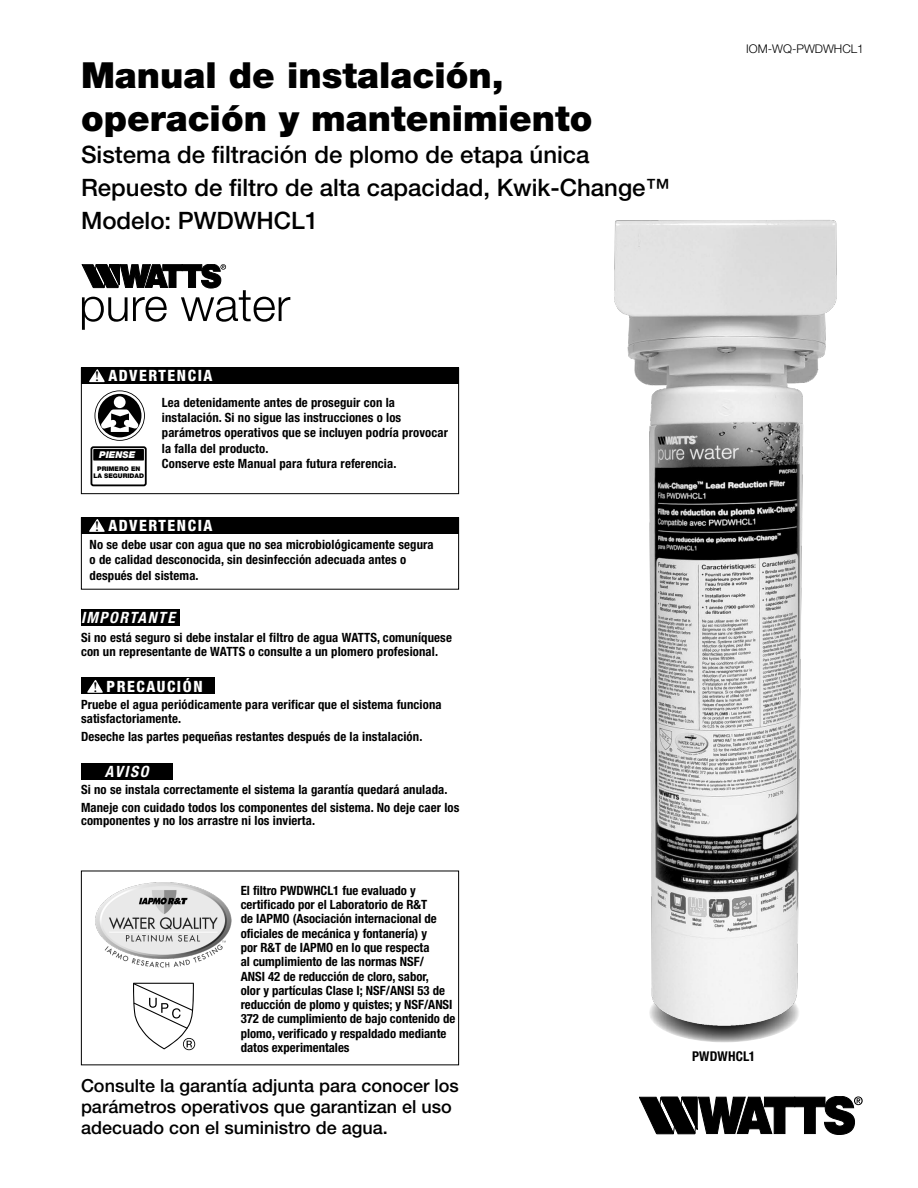
<style>
.page{position:relative;width:918px;height:1188px;background:#fff}
.page>*{position:absolute;margin:0;border:0;box-sizing:border-box;transform-origin:0 0}
.t1{font:900 36px/43.2px "Helvetica Neue LT Std";color:#000}
.t2{font:500 24px/33px "Helvetica Neue LT Std";color:#000}
.t3{font:500 18px/21px "Helvetica Neue LT Std";color:#000}
.t4{font:800 condensed 15.6px "Helvetica Neue LT Std";letter-spacing:.1em;color:#fff}
.t5{font:italic 700 condensed 15.6px "Helvetica Neue LT Std";letter-spacing:.1em;color:#fff}
.t6{font:700 condensed 13.5px "Helvetica Neue LT Std";letter-spacing:.01em;color:#000}
.t7{font:700 condensed 12.75px/14.2px "Helvetica Neue LT Std";letter-spacing:.01em;color:#000}
.t8{font:300 12px "Helvetica Neue LT Std";color:#000}
.t9{font:italic 900 9.3px "Helvetica Neue LT Std";color:#fff}
.t10{font:900 6.45px/7.4px "Helvetica Neue LT Std";color:#000;text-align:center}
.s1{font-family:"Minion Pro Semibold Subh";font-weight:400;font-stretch:normal;font-size:14.55px;color:#000}
</style>
<div class="page">
<img style="left:614px;top:220px;width:223px;height:819px">
<svg style="left:639px;top:1096px;width:224px;height:39px"></svg>
<div style="left:81px;top:871px;width:378px;height:194px;border:1px solid #000"></div>
<svg style="left:82px;top:264px;width:208px;height:66px"></svg>
<div style="left:81px;top:367px;width:378px;height:17px;background:#000"></div>
<svg style="left:89px;top:370px;width:16px;height:12px"></svg>
<div style="left:91px;top:446px;width:56px;height:40px;border:2px solid #000;border-radius:2px"></div>
<div style="left:94px;top:450px;width:49px;height:10px;background:#000"></div>
<div style="left:93px;top:449px;width:51px;height:12px;border:1px solid #000"></div>
<svg style="left:95px;top:390px;width:50px;height:51px"></svg>
<div style="left:95px;top:391px;width:49px;height:49px;border:3px solid #fff;border-radius:50%"></div>
<div style="left:114px;top:396px;width:12px;height:12px;background:#fff;border-radius:50%"></div>
<svg style="left:101px;top:409px;width:38px;height:23px"></svg>
<div style="left:81px;top:368px;width:378px;height:126px;border:1px solid #000"></div>
<div style="left:81px;top:517px;width:378px;height:17px;background:#000"></div>
<svg style="left:89px;top:519px;width:16px;height:13px"></svg>
<div style="left:81px;top:517px;width:378px;height:73px;border:1px solid #000"></div>
<div style="left:81px;top:609px;width:99px;height:17px;background:#000"></div>
<div style="left:81px;top:678px;width:133px;height:16px;background:#000"></div>
<svg style="left:87px;top:680px;width:16px;height:13px"></svg>
<div style="left:81px;top:763px;width:91px;height:17px;background:#000"></div>
<img style="left:95px;top:882px;width:137px;height:86px">
<svg style="left:133px;top:983px;width:62px;height:67px"></svg>
<h1 class="t1" style="left:81px;top:53px;width:513px">Manual de instalación, operación y mantenimiento</h1>
<h2 class="t2" style="left:81px;top:137px;width:590px">Sistema de filtración de plomo de etapa única<br>Repuesto de filtro de alta capacidad, Kwik-Change™<br>Modelo: PWDWHCL1</h2>
<p class="t8" style="left:746px;top:41px;width:119px">IOM-WQ-PWDWHCL1</p>
<p class="t4" style="left:95px;top:366px;width:119px"><span class="s1">!</span> ADVERTENCIA</p>
<p class="t7" style="left:162px;top:394px;width:288px;line-height:15.3px">Lea detenidamente antes de proseguir con la instalación. Si no sigue las instrucciones o los parámetros operativos que se incluyen podría provocar la falla del producto.<br>Conserve este Manual para futura referencia.</p>
<p class="t9" style="left:99px;top:449px;width:38px">PIENSE</p>
<p class="t10" style="left:93px;top:465px;width:52px">PRIMERO EN<br>LA SEGURIDAD</p>
<p class="t4" style="left:95px;top:516px;width:119px"><span class="s1">!</span> ADVERTENCIA</p>
<p class="t7" style="left:90px;top:537px;width:346px;line-height:15.3px">No se debe usar con agua que no sea microbiológicamente segura o de calidad desconocida, sin desinfección adecuada antes o después del sistema.</p>
<p class="t5" style="left:81px;top:608px;width:95px">IMPORTANTE</p>
<p class="t7" style="left:81px;top:630px;width:372px">Si no está seguro si debe instalar el filtro de agua WATTS, comuníquese con un representante de WATTS o consulte a un plomero profesional.</p>
<p class="t4" style="left:93px;top:677px;width:111px"><span class="s1">!</span> PRECAUCIÓN</p>
<p class="t7" style="left:81px;top:698px;width:362px;line-height:13.5px">Pruebe el agua periódicamente para verificar que el sistema funciona satisfactoriamente.</p>
<p class="t7" style="left:81px;top:729px;width:343px">Deseche las partes pequeñas restantes después de la instalación.</p>
<p class="t5" style="left:105px;top:762px;width:45px">AVISO</p>
<p class="t7" style="left:81px;top:780px;width:380px;line-height:17.9px">Si no se instala correctamente el sistema la garantía quedará anulada.<br>Maneje con cuidado todos los componentes del sistema. No deje caer los</p>
<p class="t7" style="left:81px;top:814px;width:236px">componentes y no los arrastre ni los invierta.</p>
<p class="t7" style="left:241px;top:883px;width:216px">El filtro PWDWHCL1 fue evaluado y certificado por el Laboratorio de R&amp;T<br>de IAPMO (Asociación internacional de oficiales de mecánica y fontanería) y<br>por R&amp;T de IAPMO en lo que respecta<br>al cumplimiento de las normas NSF/<br>ANSI 42 de reducción de cloro, sabor,<br>olor y partículas Clase I; NSF/ANSI 53 de reducción de plomo y quistes; y NSF/ANSI 372 de cumplimiento de bajo contenido de plomo, verificado y respaldado mediante datos experimentales</p>
<h3 class="t3" style="left:81px;top:1075px;width:379px">Consulte la garantía adjunta para conocer los parámetros operativos que garantizan el uso adecuado con el suministro de agua.</h3>
<p class="t6" style="left:692px;top:1048px;width:65px">PWDWHCL1</p>
</div>
